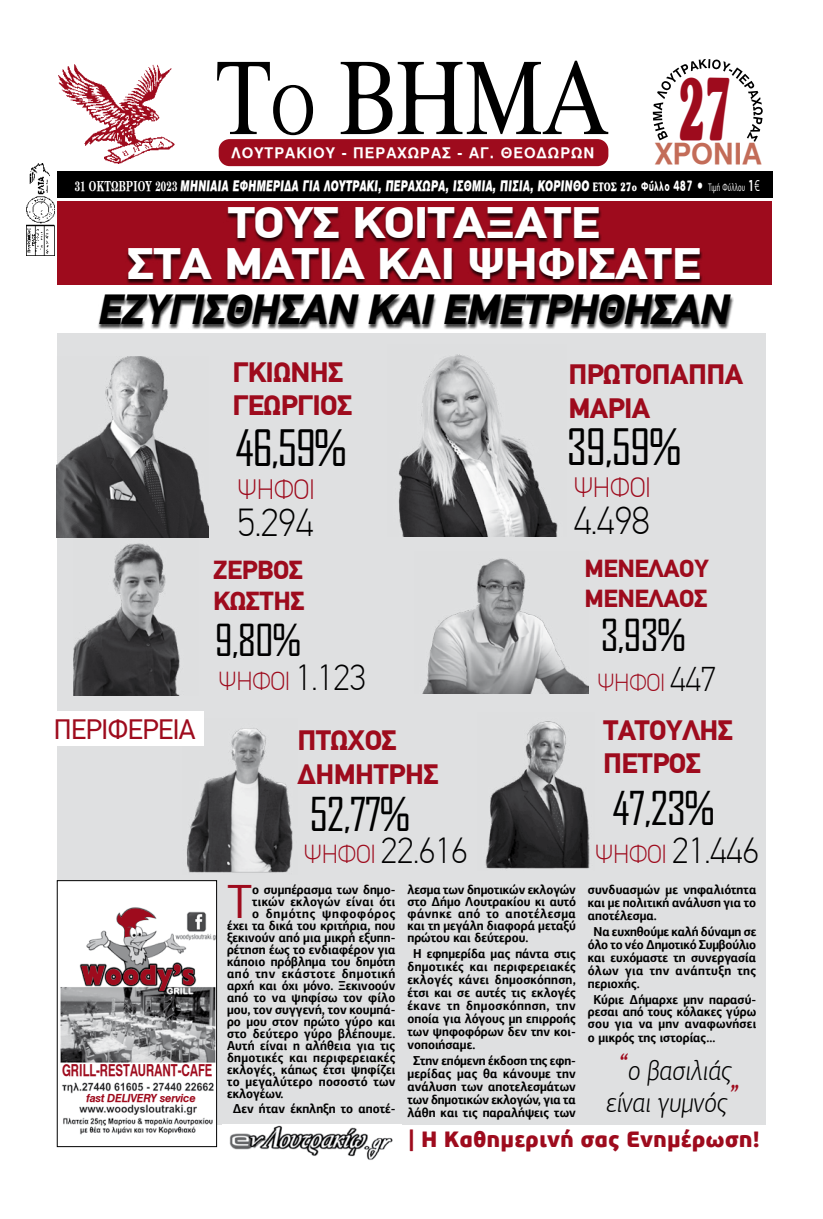
<style>
.page{position:relative;width:823px;height:1219px;background:#fff}
.page>*{position:absolute;margin:0;border:0;box-sizing:border-box;transform-origin:0 0}
.t1{font:109px "UB Times";color:#000;scale:.8 1}
.t2{font:900 91.4px "UB Souvenir";color:#9e0b1d;scale:.47 1}
.t3{font:48.1px "PF Agora Sans Pro";color:#9e0b1d;scale:.93 1}
.t4{font:48px "Agency FB";letter-spacing:-.03em;color:#000}
.t5{font:44.6px "Agency FB";letter-spacing:-.025em;color:#000}
.t6{font:700 44px/41px "PF Din Text Pro";letter-spacing:-.02em;color:#fff;text-align:center;scale:1.13 1}
.t7{font:42.2px "Agency FB";color:#000}
.t8{font:italic 700 42px "PF Din Text Pro";letter-spacing:-.02em;color:#000}
.t9{font:100 39px "PF Din Text Pro";letter-spacing:-.02em;color:#000}
.t10{font:100 36.3px "PF Din Text Pro";letter-spacing:-.02em;color:#000}
.t11{font:28.9px "UB Helvetica Bold";color:#c36c58;scale:.95 1}
.t12{font:700 28px/33.6px "PF Din Text Pro";letter-spacing:-.02em;color:#9e0b1d}
.t13{font:italic 300 28px/32px "PF Agora Sans Pro";color:#000;text-align:center;scale:.93 1}
.t14{font:100 28px "PF Din Text Pro";letter-spacing:-.02em;color:#9e0b1d}
.t15{font:28px "PF Din Text Pro";letter-spacing:-.02em;color:#9e0b1d}
.t16{font:700 26px/31.2px "PF Din Text Pro";letter-spacing:-.02em;color:#9e0b1d}
.t17{font:100 26px "PF Din Text Pro";letter-spacing:-.02em;color:#9e0b1d}
.t18{font:700 24.6px/29.6px "PF Din Text Pro";letter-spacing:-.02em;color:#9e0b1d}
.t19{font:100 24.6px "PF Din Text Pro";letter-spacing:-.02em;color:#9e0b1d}
.t20{font:900 22px "PF Beau Sans Pro";color:#9e0b1d}
.t21{font:16.2px "UB Helvetica Bold";color:#9e0b1d;scale:.7 1}
.t22{font:14.5px "UB Helvetica Black Italic";letter-spacing:.025em;color:#fff;scale:.67 1}
.t23{font:14.5px "UB Helvetica Bold";letter-spacing:.07em;color:#fff}
.t24{font:700 13px/13px "PF Agora Sans Pro";color:#000;text-align:justify;scale:.93 1}
.t25{font:700 13px "PF Agora Sans Pro";letter-spacing:.02em;color:#000;scale:.93 1}
.t26{font:700 13px "PF Agora Sans Pro";letter-spacing:.045em;color:#000;scale:.93 1}
.t27{font:700 13px "PF Agora Sans Pro";letter-spacing:.06em;color:#000;scale:.93 1}
.t28{font:italic 11px "UB Helvetica Bold";letter-spacing:-.025em;color:#9e0b1d}
.s1{font-size:72.7px}
.s2{font-family:"UB Century Bold";font-size:13.6px}
.s3{font-family:"UB Souvenir";font-weight:900;font-size:12.7px}
.s4{font-family:"UB Fashion Bold"}
.s5{font-family:"UB Fashion Bold";font-size:16.3px}
.s6{font-family:"PF Agora Sans Pro";font-size:10.9px}
.s7{font-family:"PF Agora Sans Pro";font-weight:700;font-size:16.3px}
.s8{font-family:"PF Agora Sans Pro";font-size:16.3px}
.s9{font-size:36.3px;color:#000}
.s10{font-size:34.3px;color:#000}
.s11{font-size:26px;color:#9e0b1d}
.s12{font-size:38px;color:#9e0b1d}
</style>
<div class="page">
<div style="left:57px;top:201px;width:713px;height:84px;background:#9e0b1d"></div>
<div style="left:57px;top:333px;width:708px;height:791px;background:#dfe0e1"></div>
<img style="left:58px;top:64px;width:117px;height:99px">
<svg style="left:652px;top:59px;width:110px;height:83px"></svg>
<div style="left:57px;top:171px;width:715px;height:27px;background:#000"></div>
<img style="left:27px;top:164px;width:27px;height:92px">
<div style="left:218px;top:139px;width:390px;height:27px;background:#9e0b1d;border-radius:11px"></div>
<div style="left:57px;top:881px;width:159px;height:266px;background:#fff"></div>
<img style="left:60px;top:911px;width:155px;height:224px">
<div style="left:57px;top:880px;width:160px;height:267px;border:1px solid #000"></div>
<img style="left:229px;top:1125px;width:164px;height:35px">
<div style="left:97px;top:208px;width:636px;height:122px;background:#000;opacity:.75"></div>
<svg style="left:117px;top:907px;width:38px;height:30px"></svg>
<svg style="left:81px;top:964px;width:113px;height:27px"></svg>
<div style="left:76px;top:1092px;width:121px;height:11px;background:#fff"></div>
<div style="left:61px;top:1064px;width:152px;height:16px;background:#fff"></div>
<img style="left:422px;top:558px;width:166px;height:136px">
<img style="left:56px;top:356px;width:152px;height:181px">
<img style="left:398px;top:354px;width:160px;height:183px">
<img style="left:73px;top:535px;width:126px;height:160px">
<img style="left:186px;top:728px;width:107px;height:145px">
<img style="left:485px;top:721px;width:105px;height:148px">
<div style="left:54px;top:711px;width:150px;height:35px;background:#fff"></div>
<h1 class="t1" style="left:215px;top:42px;width:491px">Τ<span class="s1">Ο</span> ΒΗΜΑ</h1>
<p class="t23" style="left:231px;top:144px;width:364px">ΛΟΥΤΡΑΚΙΟΥ - ΠΕΡΑΧΩΡΑΣ - ΑΓ. ΘΕΟΔΩΡΩΝ</p>
<h2 class="t2" style="left:678px;top:59px;width:116px">27</h2>
<h3 class="t11" style="left:654px;top:137px;width:113px">ΧΡΟΝΙΑ</h3>
<p class="t22" style="left:75px;top:177px;width:1023px"><span class="s2">31 OKTΩΒΡΙΟΥ 2023</span> ΜΗΝΙΑΙΑ ΕΦΗΜΕΡΙΔΑ ΓΙΑ ΛΟΥΤΡΑΚΙ, ΠΕΡΑΧΩΡΑ, ΙΣΘΜΙΑ, ΠΙΣΙΑ, ΚΟΡΙΝΘΟ <span class="s3">ΕΤΟΣ 27ο</span> <span class="s4">Φύλλο</span> <span class="s5">487 •</span> <span class="s6">Τιμή Φύλλου</span> <span class="s7">1</span><span class="s8">€</span></p>
<h3 class="t6" style="left:127px;top:204px;width:509px">ΤΟΥΣ ΚΟΙΤΑΞΑΤΕ<br>ΣΤΑ ΜΑΤΙΑ ΚΑΙ ΨΗΦΙΣΑΤΕ</h3>
<h3 class="t8" style="left:98px;top:284px;width:632px">ΕΖΥΓΙΣΘΗΣΑΝ ΚΑΙ ΕΜΕΤΡΗΘΗΣΑΝ</h3>
<h3 class="t12" style="left:232px;top:356px;width:121px">ΓΚΙΩΝΗΣ<br>ΓΕΩΡΓΙΟΣ</h3>
<h3 class="t4" style="left:235px;top:419px;width:113px">46,59%</h3>
<h3 class="t14" style="left:237px;top:473px;width:79px">ΨΗΦΟΙ</h3>
<h3 class="t9" style="left:237px;top:500px;width:78px">5.294</h3>
<h3 class="t12" style="left:568px;top:358px;width:176px">ΠΡΩΤΟΠΑΠΠΑ<br>ΜΑΡΙΑ</h3>
<h3 class="t4" style="left:566px;top:417px;width:116px">39,59%</h3>
<h3 class="t14" style="left:573px;top:472px;width:79px">ΨΗΦΟΙ</h3>
<h3 class="t9" style="left:573px;top:499px;width:78px">4.498</h3>
<h3 class="t16" style="left:213px;top:555px;width:93px">ΖΕΡΒΟΣ<br>ΚΩΣΤΗΣ</h3>
<h3 class="t18" style="left:584px;top:555px;width:126px">ΜΕΝΕΛΑΟΥ<br>ΜΕΝΕΛΑΟΣ</h3>
<h3 class="t7" style="left:215px;top:614px;width:88px">9,80%</h3>
<h3 class="t7" style="left:600px;top:610px;width:87px">3,93%</h3>
<h3 class="t17" style="left:218px;top:666px;width:149px">ΨΗΦΟΙ <span class="s9">1.123</span></h3>
<h3 class="t19" style="left:596px;top:669px;width:121px">ΨΗΦΟΙ <span class="s10">447</span></h3>
<h3 class="t15" style="left:54px;top:713px;width:143px">ΠΕΡΙΦΕΡΕΙΑ</h3>
<p class="t21" style="left:62px;top:1061px;width:216px">GRILL-RESTAURANT-CAFE</p>
<p class="t28" style="left:86px;top:1091px;width:111px">fast DELIVERY service</p>
<h3 class="t12" style="left:297px;top:724px;width:143px">ΠΤΩΧΟΣ<br>ΔΗΜΗΤΡΗΣ</h3>
<h3 class="t12" style="left:603px;top:714px;width:131px">ΤΑΤΟΥΛΗΣ<br>ΠΕΤΡΟΣ</h3>
<h3 class="t5" style="left:309px;top:787px;width:102px">52,77%</h3>
<h3 class="t5" style="left:612px;top:781px;width:104px">47,23%</h3>
<h3 class="t10" style="left:303px;top:830px;width:166px"><span class="s11">ΨΗΦΟΙ</span> 22.616</h3>
<h3 class="t10" style="left:594px;top:830px;width:166px"><span class="s11">ΨΗΦΟΙ</span> 21.446</h3>
<h3 class="t3" style="left:227px;top:873px;width:29px">Τ</h3>
<p class="t24" style="left:252px;top:883px;width:155px">ο συμπέρασμα των δημο-</p>
<p class="t24" style="left:252px;top:895px;width:155px">τικών εκλογών είναι ότι</p>
<p class="t27" style="left:252px;top:905px;width:155px">ο δημότης ψηφοφόρος</p>
<p class="t24" style="left:227px;top:919px;width:182px">έχει τα δικά του κριτήρια, που</p>
<p class="t24" style="left:227px;top:931px;width:182px">ξεκινούν από μια μικρή εξυπη-</p>
<p class="t24" style="left:227px;top:943px;width:182px">ρέτηση έως το ενδιαφέρον για</p>
<p class="t24" style="left:227px;top:955px;width:182px">κάποιο πρόβλημα του δημότη</p>
<p class="t26" style="left:227px;top:965px;width:182px">από την εκάστοτε δημοτική</p>
<p class="t24" style="left:227px;top:979px;width:182px">αρχή και όχι μόνο. Ξεκινοούν</p>
<p class="t24" style="left:227px;top:991px;width:182px">από το να ψηφίσω τον φίλο</p>
<p class="t24" style="left:227px;top:1003px;width:182px">μου, τον συγγενή, τον κουμπά-</p>
<p class="t24" style="left:227px;top:1015px;width:182px">ρο μου στον πρώτο γύρο και</p>
<p class="t25" style="left:227px;top:1025px;width:182px">στο δεύτερο γύρο βλέπουμε.</p>
<p class="t24" style="left:227px;top:1039px;width:182px">Αυτή είναι η αλήθεια για τις</p>
<p class="t25" style="left:227px;top:1049px;width:183px">δημοτικές και περιφερειακές</p>
<p class="t24" style="left:227px;top:1063px;width:182px">εκλογές, κάπως έτσι ψηφίζει</p>
<p class="t25" style="left:227px;top:1073px;width:182px">το μεγαλύτερο ποσοστό των</p>
<p class="t24" style="left:227px;top:1087px;width:62px">εκλογέων.</p>
<p class="t24" style="left:232px;top:1102px;width:176px">Δεν ήταν έκπληξη το αποτέ-</p>
<p class="t24" style="left:407px;top:883px;width:182px;line-height:12px">λεσμα των δημοτικών εκλογών στο Δήμο Λουτρακίου κι αυτό φάνηκε από το αποτέλεσμα και τη μεγάλη διαφορά μεταξύ πρώτου και δεύτερου.</p>
<p class="t24" style="left:407px;top:947px;width:183px;text-indent:6px">Η εφημερίδα μας πάντα στις δημοτικές και περιφερειακές εκλογές κάνει δημοσκόπηση, έτσι και σε αυτές τις εκλογές έκανε τη δημοσκόπηση, την οποία για λόγους μη επιρροής των ψηφοφόρων δεν την κοι&shy;νοποιήσαμε.</p>
<p class="t24" style="left:407px;top:1053px;width:182px;text-align:center">Στην επόμενη έκδοση της εφη&shy;μερίδας μας θα κάνουμε την ανάλυση των αποτελεσμάτων των δημοτικών εκλογών, για τα λάθη και τις παραλήψεις των</p>
<p class="t24" style="left:587px;top:883px;width:182px">συνδυασμών με νηφαλιότητα και με πολιτική ανάλυση για το αποτέλεσμα.</p>
<p class="t24" style="left:587px;top:925px;width:182px;text-indent:6px">Να ευχηθούμε καλή δύναμη σε όλο το νέο Δημοτικό Συμβούλιο και ευχόμαστε τη συνεργασία όλων για την ανάπτυξη της περιοχής.</p>
<p class="t24" style="left:587px;top:993px;width:182px;line-height:12px;text-align:center">Κύριε Δήμαρχε μην παρασύ&shy;ρεσαι από τους κόλακες γύρω σου για να μην αναφωνήσει</p>
<p class="t24" style="left:587px;top:1030px;width:139px">ο μικρός της ιστορίας...</p>
<h3 class="t13" style="left:605px;top:1055px;width:143px"><span class="s12">“</span>ο βασιλιάς είναι γυμνός<span class="s12">”</span></h3>
<h3 class="t20" style="left:408px;top:1125px;width:353px">| Η Καθημερινή σας Ενημέρωση!</h3>
</div>
